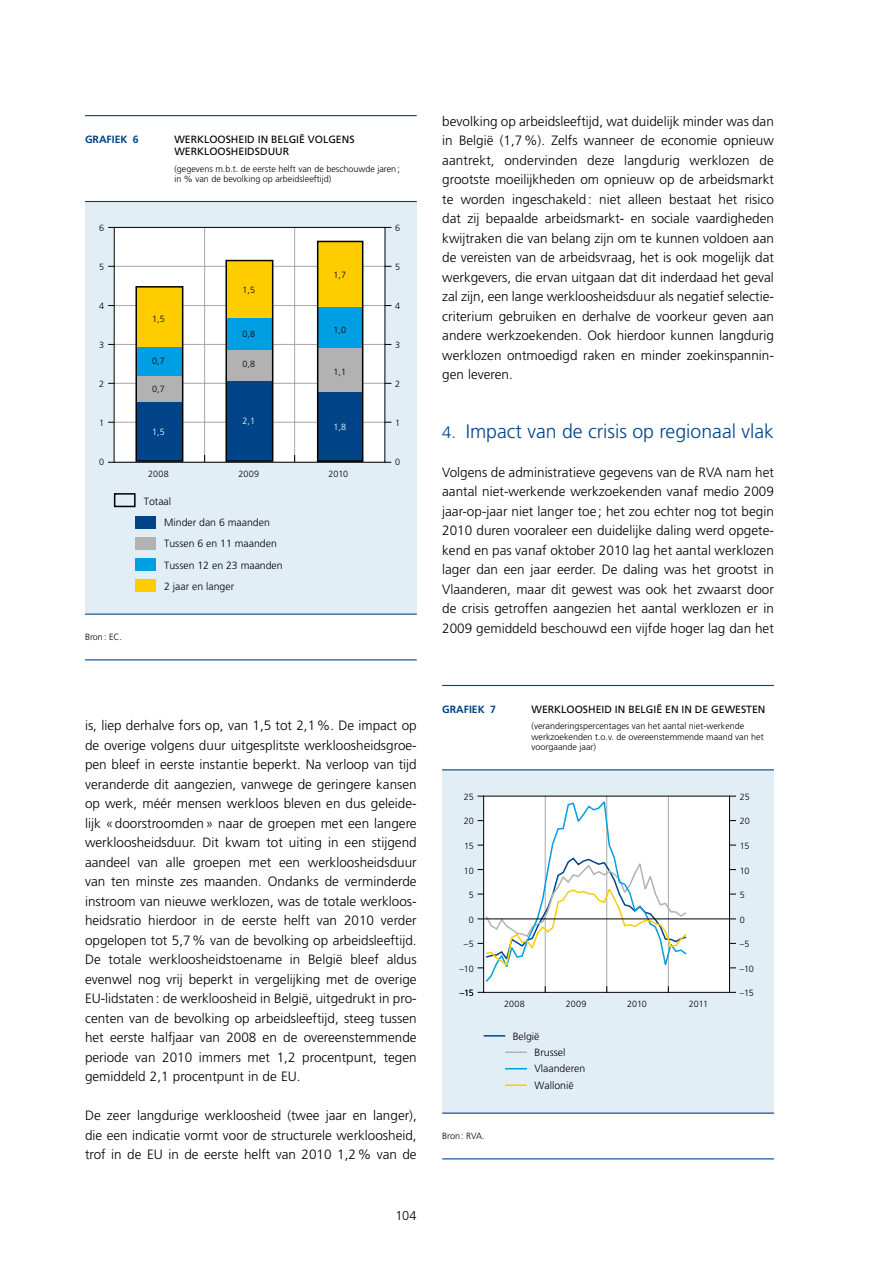
<style>
.page{position:relative;width:893px;height:1263px;background:#fff}
.page>*{position:absolute;margin:0;border:0;box-sizing:border-box;transform-origin:0 0}
.t1{font:300 19.5px "Frutiger LT";color:#048}
.t2{font:300 13.5px/19.5px "Frutiger LT";color:#000;text-align:justify}
.t3{font:300 12.75px "Frutiger LT";color:#000}
.t4{font:300 10.5px/21.1px "Frutiger LT";color:#000}
.t5{font:10.5px/12px "Frutiger LT";color:#000}
.t6{font:700 10.5px "Frutiger LT";color:#048}
.t7{font:300 9px/10.5px "Frutiger LT";color:#000}
.t8{font:300 9px "Frutiger LT";color:#fff}
.s1{font-size:16.5px}
</style>
<div class="page">
<div style="left:85px;top:202px;width:332px;height:412px;background:#e2eef5"></div>
<hr style="left:85px;top:115px;width:332px;height:1px;background:#048">
<hr style="left:85px;top:201px;width:332px;height:1px;background:#048">
<hr style="left:85px;top:613px;width:332px;height:2px;background:#048">
<hr style="left:85px;top:659px;width:332px;height:1px;background:#048">
<div style="left:114px;top:227px;width:271px;height:234px;background:#fff"></div>
<hr style="left:294px;top:227px;width:1px;height:234px;background:#a8a8a7">
<hr style="left:204px;top:227px;width:1px;height:234px;background:#a8a8a7">
<hr style="left:114px;top:266px;width:271px;height:1px;background:#a8a8a7">
<hr style="left:114px;top:305px;width:271px;height:1px;background:#a8a8a7">
<hr style="left:114px;top:344px;width:271px;height:1px;background:#a8a8a7">
<hr style="left:114px;top:383px;width:271px;height:1px;background:#a8a8a7">
<hr style="left:114px;top:422px;width:271px;height:1px;background:#a8a8a7">
<div style="left:135px;top:579px;width:20px;height:13px;background:#fc0"></div>
<div style="left:135px;top:559px;width:20px;height:12px;background:#009fe3"></div>
<div style="left:135px;top:537px;width:20px;height:13px;background:#b3b2b2"></div>
<div style="left:135px;top:516px;width:20px;height:13px;background:#048"></div>
<svg style="left:135px;top:240px;width:229px;height:221px"></svg>
<div style="left:114px;top:493px;width:22px;height:14px;border:2px solid #000"></div>
<div style="left:114px;top:227px;width:271px;height:236px;border:1px solid #000"></div>
<div style="left:442px;top:770px;width:332px;height:343px;background:#e2eef5"></div>
<hr style="left:442px;top:685px;width:332px;height:1px;background:#048">
<hr style="left:442px;top:769px;width:332px;height:1px;background:#048">
<hr style="left:442px;top:1112px;width:332px;height:2px;background:#048">
<hr style="left:442px;top:1158px;width:332px;height:1px;background:#048">
<div style="left:484px;top:796px;width:245px;height:196px;background:#fff"></div>
<svg style="left:484px;top:1035px;width:21px;height:1px"></svg>
<svg style="left:505px;top:1068px;width:22px;height:1px"></svg>
<hr style="left:505px;top:1051px;width:22px;height:2px;background:#b3b2b2">
<hr style="left:505px;top:1084px;width:22px;height:2px;background:#fc0">
<svg style="left:477px;top:796px;width:211px;height:197px"></svg>
<hr style="left:484px;top:918px;width:246px;height:1px;background:#000">
<p class="t6" style="left:85px;top:133px;width:55px">GRAFIEK 6</p>
<p class="t5" style="left:174px;top:133px;width:182px">WERKLOOSHEID IN BELGIË VOLGENS<br>WERKLOOSHEIDSDUUR</p>
<p class="t7" style="left:174px;top:163px;width:227px">(gegevens m.b.t. de eerste helft van de beschouwde jaren; in % van de bevolking op arbeidsleeftijd)</p>
<p class="t7" style="left:99px;top:223px;width:7px">6</p>
<p class="t7" style="left:395px;top:223px;width:7px">6</p>
<p class="t7" style="left:99px;top:262px;width:7px">5</p>
<p class="t7" style="left:333px;top:270px;width:14px">1,7</p>
<p class="t7" style="left:395px;top:262px;width:7px">5</p>
<p class="t7" style="left:99px;top:301px;width:7px">4</p>
<p class="t7" style="left:99px;top:340px;width:7px">3</p>
<p class="t7" style="left:99px;top:379px;width:7px">2</p>
<p class="t7" style="left:99px;top:418px;width:7px">1</p>
<p class="t7" style="left:152px;top:314px;width:14px">1,5</p>
<p class="t7" style="left:152px;top:356px;width:14px">0,7</p>
<p class="t7" style="left:152px;top:384px;width:14px">0,7</p>
<p class="t8" style="left:152px;top:427px;width:14px">1,5</p>
<p class="t7" style="left:243px;top:285px;width:14px">1,5</p>
<p class="t7" style="left:243px;top:329px;width:14px">0,8</p>
<p class="t7" style="left:243px;top:359px;width:14px">0,8</p>
<p class="t8" style="left:243px;top:416px;width:14px">2,1</p>
<p class="t7" style="left:333px;top:325px;width:14px">1,0</p>
<p class="t7" style="left:333px;top:367px;width:14px">1,1</p>
<p class="t8" style="left:333px;top:422px;width:14px">1,8</p>
<p class="t7" style="left:395px;top:301px;width:7px">4</p>
<p class="t7" style="left:395px;top:340px;width:7px">3</p>
<p class="t7" style="left:395px;top:379px;width:7px">2</p>
<p class="t7" style="left:395px;top:418px;width:7px">1</p>
<p class="t7" style="left:99px;top:456px;width:7px">0</p>
<p class="t7" style="left:395px;top:456px;width:7px">0</p>
<p class="t7" style="left:148px;top:469px;width:22px">2008</p>
<p class="t7" style="left:238px;top:469px;width:22px">2009</p>
<p class="t7" style="left:328px;top:469px;width:21px">2010</p>
<p class="t4" style="left:144px;top:491px;width:29px">Totaal</p>
<p class="t4" style="left:164px;top:512px;width:120px">Minder dan 6 maanden<br>Tussen 6 en 11 maanden<br>Tussen 12 en 23 maanden<br>2 jaar en langer</p>
<p class="t7" style="left:85px;top:632px;width:38px">Bron: EC.</p>
<p class="t2" style="left:85px;top:716px;width:333px">is, liep derhalve fors op, van 1,5 tot 2,1%. De impact op de overige volgens duur uitgesplitste werkloosheidsgroe&shy;pen bleef in eerste instantie beperkt. Na verloop van tijd veranderde dit aangezien, vanwege de geringere kansen op werk, méér mensen werkloos bleven en dus geleide&shy;lijk «doorstroomden» naar de groepen met een langere werkloosheidsduur. Dit kwam tot uiting in een stijgend aandeel van alle groepen met een werkloosheidsduur van ten minste zes maanden. Ondanks de verminderde instroom van nieuwe werklozen, was de totale werkloos&shy;heidsratio hierdoor in de eerste helft van 2010 verder opgelopen tot 5,7% van de bevolking op arbeidsleeftijd.<br>De totale werkloosheidstoename in België bleef aldus evenwel nog vrij beperkt in vergelijking met de overige EU-lidstaten: de werkloosheid in België, uitgedrukt in pro&shy;centen van de bevolking op arbeidsleeftijd, steeg tussen het eerste halfjaar van 2008 en de overeenstemmende periode van 2010 immers met 1,2 procentpunt, tegen gemiddeld 2,1 procentpunt in de EU.</p>
<p class="t2" style="left:85px;top:1106px;width:333px">De zeer langdurige werkloosheid (twee jaar en langer), die een indicatie vormt voor de structurele werkloosheid, trof in de EU in de eerste helft van 2010 1,2% van de</p>
<p class="t3" style="left:396px;top:1209px;width:23px">104</p>
<p class="t2" style="left:442px;top:111px;width:333px">bevolking op arbeidsleeftijd, wat duidelijk minder was dan in België (1,7%). Zelfs wanneer de economie opnieuw aantrekt, ondervinden deze langdurig werklozen de grootste moeilijkheden om opnieuw op de arbeidsmarkt te worden ingeschakeld: niet alleen bestaat het risico dat zij bepaalde arbeidsmarkt- en sociale vaardigheden kwijtraken die van belang zijn om te kunnen voldoen aan de vereisten van de arbeidsvraag, het is ook mogelijk dat werkgevers, die ervan uitgaan dat dit inderdaad het geval zal zijn, een lange werkloosheidsduur als negatief selectie&shy;criterium gebruiken en derhalve de voorkeur geven aan andere werkzoekenden. Ook hierdoor kunnen langdurig werklozen ontmoedigd raken en minder zoekinspannin&shy;gen leveren.</p>
<h1 class="t1" style="left:442px;top:420px;width:333px"><span class="s1">4.</span> Impact van de crisis op regionaal vlak</h1>
<p class="t2" style="left:442px;top:463px;width:333px">Volgens de administratieve gegevens van de RVA nam het aantal niet-werkende werkzoekenden vanaf medio 2009 jaar-op-jaar niet langer toe; het zou echter nog tot begin 2010 duren vooraleer een duidelijke daling werd opgete&shy;kend en pas vanaf oktober 2010 lag het aantal werklozen lager dan een jaar eerder. De daling was het grootst in Vlaanderen, maar dit gewest was ook het zwaarst door de crisis getroffen aangezien het aantal werklozen er in 2009 gemiddeld beschouwd een vijfde hoger lag dan het</p>
<p class="t6" style="left:442px;top:703px;width:55px">GRAFIEK 7</p>
<p class="t5" style="left:531px;top:703px;width:235px">WERKLOOSHEID IN BELGIË EN IN DE GEWESTEN</p>
<p class="t7" style="left:531px;top:721px;width:234px">(veranderingspercentages van het aantal niet-werkende werkzoekenden t.o.v. de overeenstemmende maand van het voorgaande jaar)</p>
<p class="t7" style="left:464px;top:791px;width:11px">25</p>
<p class="t7" style="left:740px;top:791px;width:11px">25</p>
<p class="t7" style="left:464px;top:816px;width:12px">20</p>
<p class="t7" style="left:740px;top:816px;width:12px">20</p>
<p class="t7" style="left:464px;top:840px;width:11px">15</p>
<p class="t7" style="left:740px;top:840px;width:11px">15</p>
<p class="t7" style="left:464px;top:865px;width:11px">10</p>
<p class="t7" style="left:740px;top:865px;width:11px">10</p>
<p class="t7" style="left:469px;top:890px;width:7px">5</p>
<p class="t7" style="left:740px;top:890px;width:7px">5</p>
<p class="t7" style="left:469px;top:914px;width:7px">0</p>
<p class="t7" style="left:740px;top:914px;width:7px">0</p>
<p class="t7" style="left:464px;top:939px;width:11px">–5</p>
<p class="t7" style="left:740px;top:939px;width:11px">–5</p>
<p class="t7" style="left:460px;top:963px;width:16px">–10</p>
<p class="t7" style="left:740px;top:963px;width:16px">–10</p>
<p class="t7" style="left:460px;top:988px;width:15px">–15</p>
<p class="t7" style="left:740px;top:988px;width:15px">–15</p>
<p class="t7" style="left:504px;top:999px;width:22px">2008</p>
<p class="t7" style="left:566px;top:999px;width:22px">2009</p>
<p class="t7" style="left:627px;top:999px;width:21px">2010</p>
<p class="t7" style="left:689px;top:999px;width:21px">2011</p>
<p class="t4" style="left:535px;top:1028px;width:52px;line-height:16.4px;text-indent:-22px">België<br>Brussel<br>Vlaanderen<br>Wallonië</p>
<p class="t7" style="left:442px;top:1131px;width:44px">Bron: RVA.</p>
</div>
